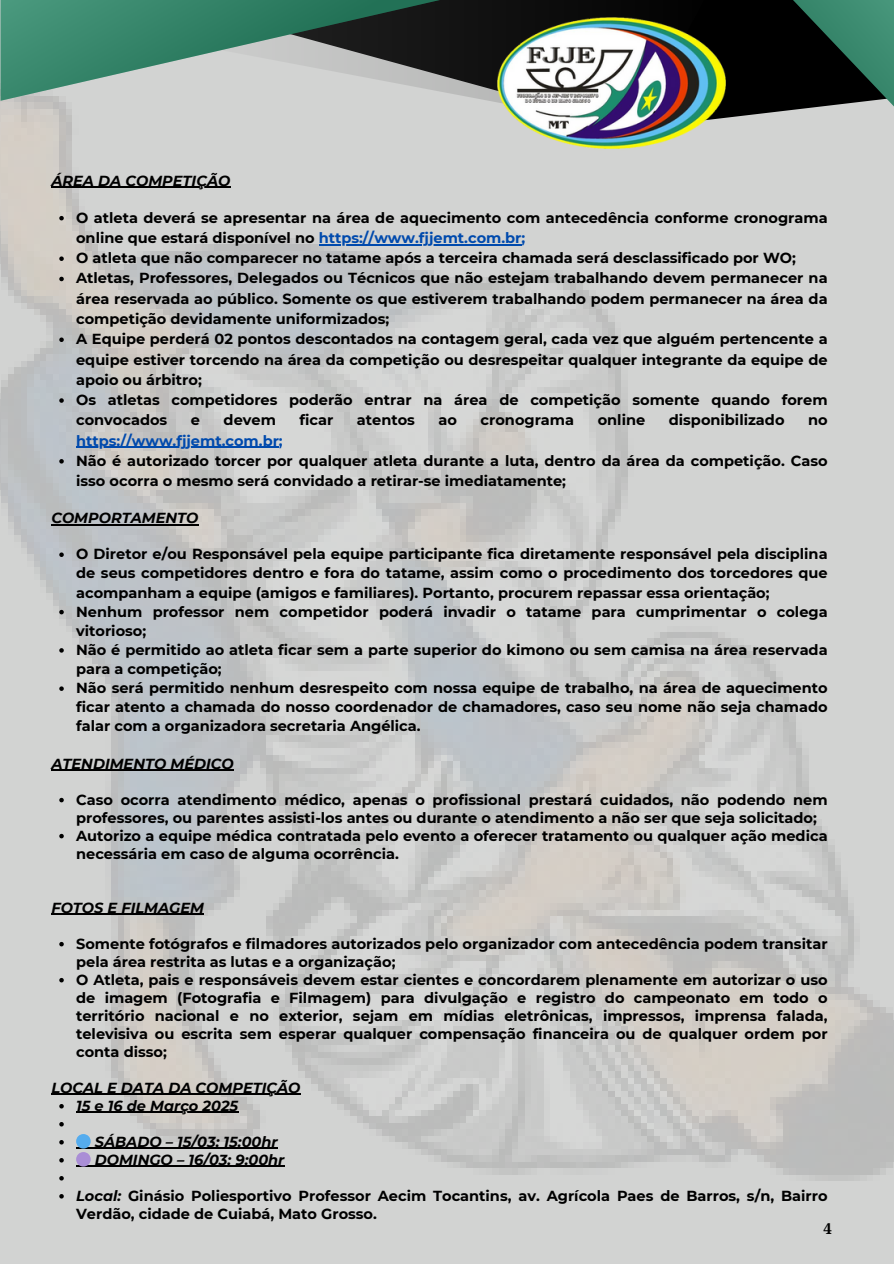
<style>
.page{position:relative;width:894px;height:1264px;background:#fff}
.page>*{position:absolute;margin:0;border:0;box-sizing:border-box;transform-origin:0 0}
.t1{font:700 15px "Droid Serif";color:#000}
.t2{font:700 14.55px/20.2px "Montserrat";color:#000}
.t3{font:italic 700 14.55px "Montserrat";color:#000}
.s1{color:#004aad}
</style>
<div class="page">
<img style="left:0;top:0;width:893px;height:1263px">
<svg style="left:728px;top:0;width:22px;height:128px;background:#131313"></svg>
<svg style="left:1px;top:0;width:727px;height:128px;background:#bbbbba"></svg>
<svg style="left:1px;top:0;width:635px;height:101px;background:#5f8175"></svg>
<svg style="left:750px;top:0;width:143px;height:138px;background:#3f554d"></svg>
<hr style="left:51px;top:187px;width:179px;height:1px;background:#000">
<svg style="left:59px;top:216px;width:5px;height:4px"></svg>
<hr style="left:318px;top:244px;width:203px;height:1px;background:#004aad">
<svg style="left:59px;top:256px;width:5px;height:5px"></svg>
<svg style="left:59px;top:277px;width:5px;height:4px"></svg>
<svg style="left:59px;top:337px;width:5px;height:5px"></svg>
<svg style="left:59px;top:398px;width:5px;height:5px"></svg>
<hr style="left:76px;top:446px;width:203px;height:2px;background:#004aad">
<svg style="left:59px;top:459px;width:5px;height:4px"></svg>
<hr style="left:51px;top:524px;width:147px;height:1px;background:#000">
<svg style="left:59px;top:552px;width:5px;height:5px"></svg>
<svg style="left:59px;top:610px;width:5px;height:4px"></svg>
<svg style="left:59px;top:648px;width:5px;height:4px"></svg>
<svg style="left:59px;top:686px;width:5px;height:5px"></svg>
<hr style="left:51px;top:769px;width:183px;height:1px;background:#000">
<svg style="left:59px;top:797px;width:5px;height:5px"></svg>
<svg style="left:59px;top:833px;width:5px;height:5px"></svg>
<hr style="left:51px;top:913px;width:153px;height:1px;background:#000">
<svg style="left:59px;top:941px;width:5px;height:5px"></svg>
<svg style="left:59px;top:977px;width:5px;height:5px"></svg>
<hr style="left:51px;top:1093px;width:249px;height:1px;background:#000">
<svg style="left:59px;top:1103px;width:5px;height:5px"></svg>
<hr style="left:76px;top:1111px;width:47px;height:1px;background:#000">
<hr style="left:123px;top:1111px;width:115px;height:1px;background:#000">
<svg style="left:59px;top:1121px;width:5px;height:5px"></svg>
<svg style="left:59px;top:1139px;width:5px;height:5px"></svg>
<hr style="left:76px;top:1147px;width:202px;height:1px;background:#000">
<svg style="left:59px;top:1157px;width:5px;height:5px"></svg>
<hr style="left:76px;top:1165px;width:208px;height:1px;background:#000">
<svg style="left:59px;top:1175px;width:5px;height:5px"></svg>
<svg style="left:59px;top:1193px;width:5px;height:5px"></svg>
<img style="left:497px;top:17px;width:232px;height:140px">
<svg style="left:76px;top:1133px;width:15px;height:32px"></svg>
<p class="t3" style="left:51px;top:171px;width:180px">ÁREA DA COMPETIÇÃO</p>
<p class="t2" style="left:76px;top:207px;width:752px">O atleta deverá se apresentar na área de aquecimento com antecedência conforme cronograma online que estará disponível no <span class="s1">https://www.fjjemt.com.br;</span></p>
<h1 class="t2" style="left:76px;top:248px;width:752px">O atleta que não comparecer no tatame após a terceira chamada será desclassificado por WO;<br>Atletas, Professores, Delegados ou Técnicos que não estejam trabalhando devem permanecer na</h1>
<p class="t2" style="left:76px;top:288px;width:752px">área reservada ao público. Somente os que estiverem trabalhando podem permanecer na área da competição devidamente uniformizados;<br>A Equipe perderá 02 pontos descontados na contagem geral, cada vez que alguém pertencente a</p>
<p class="t2" style="left:76px;top:349px;width:752px">equipe estiver torcendo na área da competição ou desrespeitar qualquer integrante da equipe de apoio ou árbitro;<br>Os atletas competidores poderão entrar na área de competição somente quando forem</p>
<p class="t2" style="left:76px;top:410px;width:93px">convocados</p>
<p class="t2" style="left:191px;top:410px;width:11px">e</p>
<p class="t2" style="left:223px;top:410px;width:54px">devem</p>
<p class="t2" style="left:299px;top:410px;width:35px">ficar</p>
<p class="t2" style="left:357px;top:410px;width:60px">atentos</p>
<p class="t2" style="left:438px;top:410px;width:20px">ao</p>
<p class="t2" style="left:480px;top:410px;width:95px">cronograma</p>
<p class="t2" style="left:597px;top:410px;width:49px">online</p>
<p class="t2" style="left:668px;top:410px;width:117px">disponibilizado</p>
<p class="t2" style="left:807px;top:410px;width:21px">no</p>
<p class="t2" style="left:76px;top:430px;width:752px"><span class="s1">https://www.fjjemt.com.br;<br></span>Não é autorizado torcer por qualquer atleta durante a luta, dentro da área da competição. Caso isso ocorra o mesmo será convidado a retirar-se imediatamente;</p>
<p class="t3" style="left:51px;top:509px;width:148px">COMPORTAMENTO</p>
<p class="t2" style="left:76px;top:544px;width:752px;line-height:19.2px;text-align:justify">O Diretor e/ou Responsável pela equipe participante fica diretamente responsável pela disciplina de seus competidores dentro e fora do tatame, assim como o procedimento dos torcedores que acompanham a equipe (amigos e familiares). Portanto, procurem repassar essa orientação;</p>
<h1 class="t2" style="left:76px;top:602px;width:752px;line-height:19.2px">Nenhum professor nem competidor poderá invadir o tatame para cumprimentar o colega vitorioso;</h1>
<p class="t2" style="left:76px;top:640px;width:752px;line-height:19.2px">Não é permitido ao atleta ficar sem a parte superior do kimono ou sem camisa na área reservada para a competição;</p>
<p class="t2" style="left:76px;top:678px;width:752px;line-height:19.2px;text-align:justify">Não será permitido nenhum desrespeito com nossa equipe de trabalho, na área de aquecimento ficar atento a chamada do nosso coordenador de chamadores, caso seu nome não seja chamado falar com a organizadora secretaria Angélica.</p>
<p class="t3" style="left:51px;top:754px;width:184px">ATENDIMENTO MÉDICO</p>
<p class="t2" style="left:76px;top:790px;width:752px;line-height:18px">Caso ocorra atendimento médico, apenas o profissional prestará cuidados, não podendo nem professores, ou parentes assisti-los antes ou durante o atendimento a não ser que seja solicitado;</p>
<h1 class="t2" style="left:76px;top:826px;width:752px;line-height:18px">Autorizo a equipe médica contratada pelo evento a oferecer tratamento ou qualquer ação medica necessária em caso de alguma ocorrência.</h1>
<p class="t3" style="left:51px;top:898px;width:154px">FOTOS E FILMAGEM</p>
<p class="t2" style="left:76px;top:934px;width:752px;line-height:18px">Somente fotógrafos e filmadores autorizados pelo organizador com antecedência podem transitar pela área restrita as lutas e a organização;</p>
<h1 class="t2" style="left:76px;top:970px;width:752px;line-height:18px;text-align:justify">O Atleta, pais e responsáveis devem estar cientes e concordarem plenamente em autorizar o uso de imagem (Fotografia e Filmagem) para divulgação e registro do campeonato em todo o território nacional e no exterior, sejam em mídias eletrônicas, impressos, imprensa falada, televisiva ou escrita sem esperar qualquer compensação financeira ou de qualquer ordem por conta disso;</h1>
<p class="t3" style="left:51px;top:1078px;width:250px">LOCAL E DATA DA COMPETIÇÃO</p>
<p class="t3" style="left:76px;top:1096px;width:163px">15 e 16 de Março 2025</p>
<p class="t3" style="left:95px;top:1132px;width:184px">SÁBADO – 15/03: 15:00hr</p>
<p class="t3" style="left:95px;top:1150px;width:191px">DOMINGO – 16/03: 9:00hr</p>
<p class="t3" style="left:76px;top:1186px;width:47px">Local:</p>
<p class="t2" style="left:76px;top:1186px;width:752px;line-height:18px;text-indent:52px">Ginásio Poliesportivo Professor Aecim Tocantins, av. Agrícola Paes de Barros, s/n, Bairro<br>Verdão, cidade de Cuiabá, Mato Grosso.</p>
<p class="t1" style="left:823px;top:1220px;width:10px">4</p>
</div>
